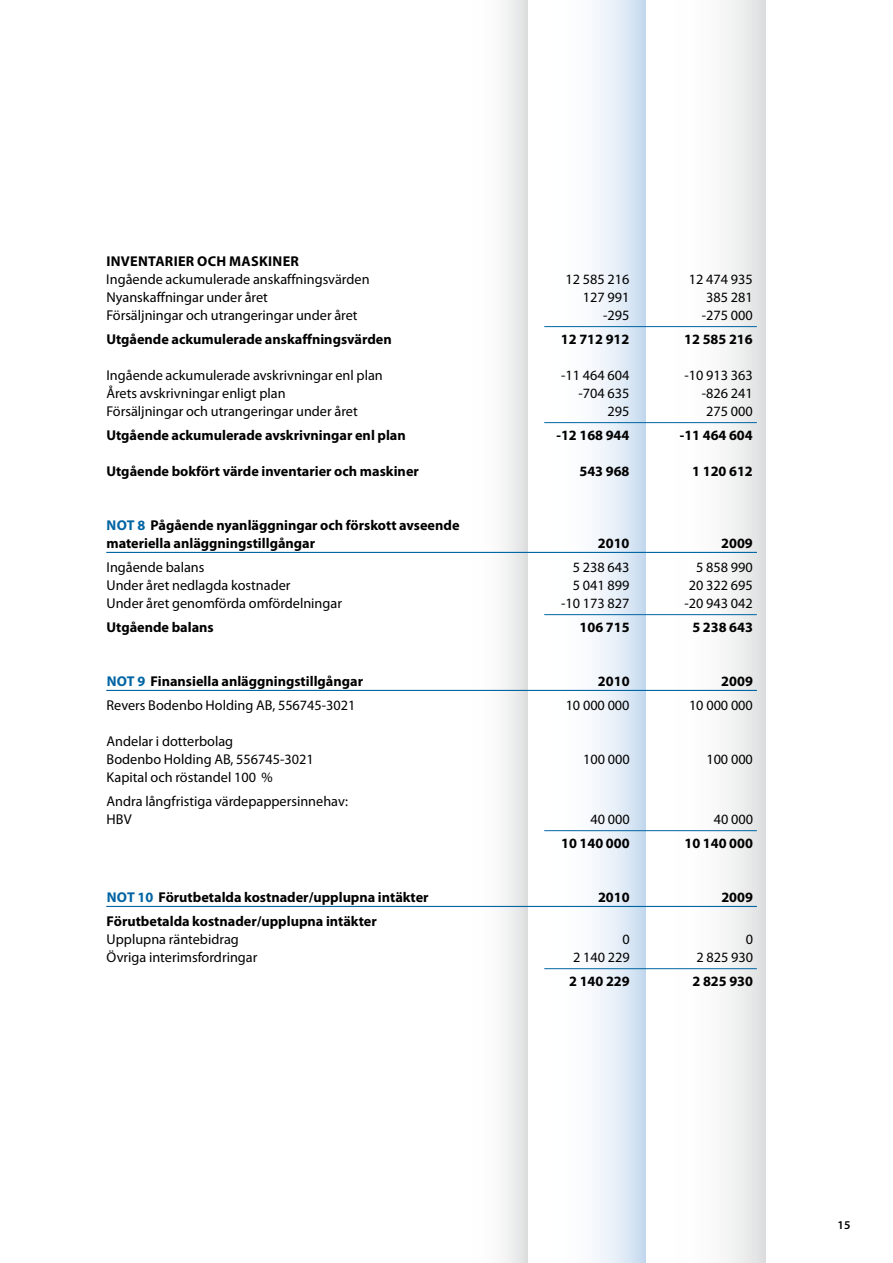
<style>
.page{position:relative;width:893px;height:1263px;background:#fff}
.page>*{position:absolute;margin:0;border:0;box-sizing:border-box;transform-origin:0 0}
.t1{font:14.25px/18px "Myriad Pro";color:#000}
.t2{font:700 14.25px/18px "Myriad Pro";color:#000}
.t3{font:600 12px "Myriad Pro";color:#000}
.s1{color:#0065a3}
</style>
<div class="page">
<svg style="left:527px;top:0;width:119px;height:1263px"></svg>
<div style="left:455px;top:0;width:72px;height:1263px;background:linear-gradient(to right,#fff,#e8e8e9)"></div>
<div style="left:646px;top:0;width:119px;height:1263px;background:linear-gradient(to right,#fff,#e7e8e8)"></div>
<hr style="left:544px;top:326px;width:213px;height:1px;background:#0065a3">
<hr style="left:544px;top:422px;width:213px;height:1px;background:#0065a3">
<hr style="left:106px;top:552px;width:651px;height:1px;background:#0065a3">
<hr style="left:544px;top:614px;width:213px;height:1px;background:#0065a3">
<hr style="left:106px;top:690px;width:651px;height:1px;background:#0065a3">
<hr style="left:544px;top:830px;width:213px;height:1px;background:#0065a3">
<hr style="left:106px;top:906px;width:651px;height:1px;background:#0065a3">
<hr style="left:544px;top:968px;width:213px;height:1px;background:#0065a3">
<p class="t2" style="left:106px;top:252px;width:58px">Inventarier</p>
<p class="t2" style="left:197px;top:252px;width:54px">och maskiner</p>
<p class="t1" style="left:106px;top:270px;width:265px">Ingående ackumulerade anskaffningsvärden</p>
<p class="t1" style="left:565px;top:270px;width:65px">12 585 216</p>
<p class="t1" style="left:689px;top:270px;width:65px">12 474 935</p>
<p class="t1" style="left:106px;top:288px;width:163px">Nyanskaffningar under året</p>
<p class="t1" style="left:583px;top:288px;width:48px">127 991</p>
<p class="t1" style="left:706px;top:288px;width:48px">385 281</p>
<p class="t1" style="left:106px;top:306px;width:253px">Försäljningar och utrangeringar under året</p>
<p class="t1" style="left:603px;top:306px;width:28px">-295</p>
<p class="t1" style="left:702px;top:306px;width:52px">-275 000</p>
<p class="t2" style="left:106px;top:330px;width:287px">Utgående ackumulerade anskaffningsvärden</p>
<p class="t2" style="left:561px;top:330px;width:70px">12 712 912</p>
<p class="t2" style="left:684px;top:330px;width:70px">12 585 216</p>
<p class="t1" style="left:106px;top:366px;width:278px">Ingående ackumulerade avskrivningar enl plan</p>
<p class="t1" style="left:561px;top:366px;width:70px">-11 464 604</p>
<p class="t1" style="left:684px;top:366px;width:70px">-10 913 363</p>
<p class="t1" style="left:106px;top:384px;width:181px">Årets avskrivningar enligt plan</p>
<p class="t1" style="left:578px;top:384px;width:52px">-704 635</p>
<p class="t1" style="left:702px;top:384px;width:52px">-826 241</p>
<p class="t1" style="left:106px;top:402px;width:253px">Försäljningar och utrangeringar under året</p>
<p class="t1" style="left:607px;top:402px;width:23px">295</p>
<p class="t1" style="left:706px;top:402px;width:48px">275 000</p>
<p class="t2" style="left:106px;top:426px;width:301px">Utgående ackumulerade avskrivningar enl plan</p>
<p class="t2" style="left:556px;top:426px;width:75px">-12 168 944</p>
<p class="t2" style="left:680px;top:426px;width:75px">-11 464 604</p>
<p class="t2" style="left:106px;top:462px;width:314px">Utgående bokfört värde inventarier och maskiner</p>
<p class="t2" style="left:579px;top:462px;width:52px">543 968</p>
<p class="t2" style="left:692px;top:462px;width:62px">1 120 612</p>
<p class="t2" style="left:106px;top:516px;width:355px"><span class="s1">Not 8</span> Pågående nyanläggningar och förskott avseende materiella anläggningstillgångar</p>
<p class="t2" style="left:598px;top:534px;width:33px">2010</p>
<p class="t2" style="left:721px;top:534px;width:33px">2009</p>
<p class="t1" style="left:106px;top:558px;width:99px">Ingående balans</p>
<p class="t1" style="left:573px;top:558px;width:58px">5 238 643</p>
<p class="t1" style="left:696px;top:558px;width:58px">5 858 990</p>
<p class="t1" style="left:106px;top:576px;width:186px">Under året nedlagda kostnader</p>
<p class="t1" style="left:573px;top:576px;width:58px">5 041 899</p>
<p class="t1" style="left:689px;top:576px;width:65px">20 322 695</p>
<p class="t1" style="left:107px;top:594px;width:237px">Under året genomförda omfördelningar</p>
<p class="t1" style="left:561px;top:594px;width:70px">-10 173 827</p>
<p class="t1" style="left:685px;top:594px;width:70px">-20 943 042</p>
<p class="t2" style="left:107px;top:617px;width:109px">Utgående balans</p>
<p class="t2" style="left:579px;top:617px;width:52px">106 715</p>
<p class="t2" style="left:692px;top:617px;width:62px">5 238 643</p>
<p class="t2" style="left:107px;top:671px;width:258px"><span class="s1">Not 9</span> Finansiella anläggningstillgångar</p>
<p class="t2" style="left:598px;top:671px;width:33px">2010</p>
<p class="t2" style="left:721px;top:671px;width:33px">2009</p>
<p class="t1" style="left:107px;top:696px;width:250px">Revers Bodenbo Holding AB, 556745-3021</p>
<p class="t1" style="left:566px;top:696px;width:65px">10 000 000</p>
<p class="t1" style="left:689px;top:696px;width:65px">10 000 000</p>
<p class="t1" style="left:107px;top:732px;width:209px">Andelar i dotterbolag<br>Bodenbo Holding AB, 556745-3021</p>
<p class="t1" style="left:583px;top:750px;width:48px">100 000</p>
<p class="t1" style="left:706px;top:750px;width:48px">100 000</p>
<p class="t1" style="left:107px;top:765px;width:243px;line-height:24px">Kapital och röstandel 100 %<br>Andra långfristiga värdepappersinnehav:</p>
<p class="t1" style="left:107px;top:810px;width:27px">HBV</p>
<p class="t1" style="left:590px;top:810px;width:41px">40 000</p>
<p class="t1" style="left:714px;top:810px;width:41px">40 000</p>
<p class="t2" style="left:561px;top:833px;width:70px">10 140 000</p>
<p class="t2" style="left:684px;top:833px;width:70px">10 140 000</p>
<p class="t2" style="left:107px;top:887px;width:323px"><span class="s1">Not 10</span> Förutbetalda kostnader/upplupna intäkter</p>
<p class="t2" style="left:598px;top:887px;width:33px">2010</p>
<p class="t2" style="left:721px;top:887px;width:33px">2009</p>
<p class="t2" style="left:107px;top:911px;width:272px">Förutbetalda kostnader/upplupna intäkter</p>
<p class="t1" style="left:107px;top:930px;width:134px">Upplupna räntebidrag</p>
<p class="t1" style="left:622px;top:930px;width:9px">0</p>
<p class="t1" style="left:746px;top:930px;width:9px">0</p>
<p class="t1" style="left:107px;top:948px;width:152px">Övriga interimsfordringar</p>
<p class="t1" style="left:573px;top:948px;width:58px">2 140 229</p>
<p class="t1" style="left:696px;top:948px;width:58px">2 825 930</p>
<p class="t2" style="left:569px;top:971px;width:62px">2 140 229</p>
<p class="t2" style="left:692px;top:971px;width:62px">2 825 930</p>
<p class="t3" style="left:838px;top:1218px;width:14px">15</p>
</div>
